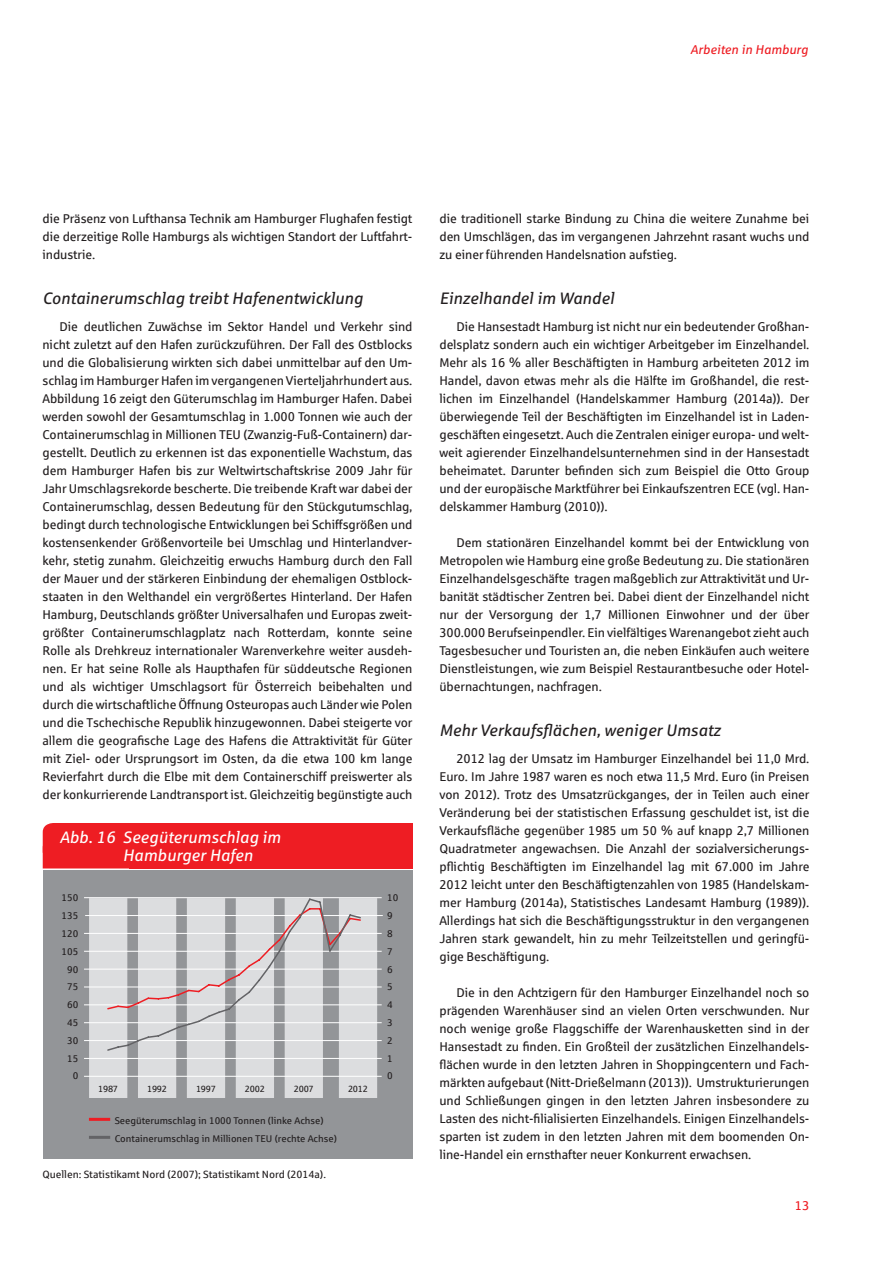
<style>
.page{position:relative;width:893px;height:1263px;background:#fff}
.page>*{position:absolute;margin:0;border:0;box-sizing:border-box;transform-origin:0 0}
.t1{font:italic 16.5px "Sparkasse Rg";color:#231f20}
.t2{font:italic 16.5px/18px "Sparkasse Rg";color:#fff}
.t3{font:12.75px/18px "Sparkasse Rg";letter-spacing:-.01em;color:#231f20;text-align:justify}
.t4{font:italic 12.75px "Sparkasse Rg";color:#ee1d23}
.t5{font:12.75px "Sparkasse Rg";color:#ee1d23}
.t6{font:10.5px "Sparkasse Rg";letter-spacing:-.005em;color:#231f20}
.t7{font:9.75px/17.9px "Sparkasse Rg";color:#231f20}
.t8{font:9px "Sparkasse Rg";letter-spacing:-.03em;color:#231f20}
</style>
<div class="page">
<div style="left:43px;top:871px;width:370px;height:288px;background:#939598"></div>
<hr style="left:84px;top:1076px;width:298px;height:1px;background:#fff">
<hr style="left:84px;top:1058px;width:298px;height:1px;background:#fff">
<hr style="left:84px;top:1040px;width:298px;height:1px;background:#fff">
<hr style="left:84px;top:1004px;width:298px;height:1px;background:#fff">
<hr style="left:84px;top:1022px;width:298px;height:1px;background:#fff">
<hr style="left:84px;top:969px;width:298px;height:1px;background:#fff">
<hr style="left:84px;top:986px;width:298px;height:1px;background:#fff">
<hr style="left:84px;top:933px;width:298px;height:1px;background:#fff">
<hr style="left:84px;top:951px;width:298px;height:1px;background:#fff">
<hr style="left:84px;top:897px;width:298px;height:1px;background:#fff">
<hr style="left:89px;top:1118px;width:21px;height:3px;background:#ee1d23">
<hr style="left:89px;top:1136px;width:21px;height:3px;background:#636366">
<hr style="left:85px;top:915px;width:298px;height:1px;background:#fff">
<div style="left:43px;top:823px;width:86px;height:45px;background:#ee1d23"></div>
<div style="left:129px;top:823px;width:284px;height:45px;background:#ee1d23"></div>
<svg style="left:89px;top:898px;width:288px;height:200px"></svg>
<p class="t4" style="left:691px;top:41px;width:119px">Arbeiten in Hamburg</p>
<p class="t3" style="left:43px;top:210px;width:371px">die Präsenz von Lufthansa Technik am Hamburger Flughafen festigt die derzeitige Rolle Hamburgs als wichtigen Standort der Luftfahrt&shy;industrie.</p>
<p class="t1" style="left:43px;top:288px;width:322px">Containerumschlag treibt Hafenentwicklung</p>
<p class="t3" style="left:42px;top:318px;width:372px;text-indent:17px">Die deutlichen Zuwächse im Sektor Handel und Verkehr sind nicht zuletzt auf den Hafen zurückzuführen. Der Fall des Ostblocks und die Globalisierung wirkten sich dabei unmittelbar auf den Um&shy;schlag im Hamburger Hafen im vergangenen Vierteljahrhundert aus.<br>Abbildung 16 zeigt den Güterumschlag im Hamburger Hafen. Dabei werden sowohl der Gesamtumschlag in 1.000 Tonnen wie auch der Containerumschlag in Millionen TEU (Zwanzig-Fuß-Containern) dar&shy;gestellt. Deutlich zu erkennen ist das exponentielle Wachstum, das dem Hamburger Hafen bis zur Weltwirtschaftskrise 2009 Jahr für Jahr Umschlagsrekorde bescherte. Die treibende Kraft war dabei der Containerumschlag, dessen Bedeutung für den Stückgutumschlag, bedingt durch technologische Entwicklungen bei Schiffsgrößen und kostensenkender Größenvorteile bei Umschlag und Hinterlandver&shy;kehr, stetig zunahm. Gleichzeitig erwuchs Hamburg durch den Fall der Mauer und der stärkeren Einbindung der ehemaligen Ostblock&shy;staaten in den Welthandel ein vergrößertes Hinterland. Der Hafen Hamburg, Deutschlands größter Universalhafen und Europas zweit&shy;größter Containerumschlagplatz nach Rotterdam, konnte seine Rolle als Drehkreuz internationaler Warenverkehre weiter ausdeh&shy;nen. Er hat seine Rolle als Haupthafen für süddeutsche Regionen und als wichtiger Umschlagsort für Österreich beibehalten und durch die wirtschaftliche Öffnung Osteuropas auch Länder wie Polen und die Tschechische Republik hinzugewonnen. Dabei steigerte vor allem die geografische Lage des Hafens die Attraktivität für Güter mit Ziel- oder Ursprungsort im Osten, da die etwa 100 km lange Revierfahrt durch die Elbe mit dem Containerschiff preiswerter als der konkurrierende Landtransport ist. Gleichzeitig begünstigte auch</p>
<p class="t2" style="left:123px;top:828px;width:159px;text-indent:-63px">Abb. 16 Seegüterumschlag im<br>Hamburger Hafen</p>
<p class="t7" style="left:62px;top:889px;width:18px">150</p>
<p class="t7" style="left:387px;top:889px;width:13px">10</p>
<p class="t7" style="left:62px;top:906px;width:18px">135</p>
<p class="t7" style="left:62px;top:924px;width:18px">120</p>
<p class="t7" style="left:387px;top:906px;width:7px">9<br>8</p>
<p class="t7" style="left:62px;top:942px;width:18px">105</p>
<p class="t7" style="left:387px;top:942px;width:7px">7</p>
<p class="t7" style="left:67px;top:960px;width:13px">90</p>
<p class="t7" style="left:387px;top:960px;width:7px">6</p>
<p class="t7" style="left:67px;top:978px;width:13px">75</p>
<p class="t7" style="left:387px;top:978px;width:7px">5</p>
<p class="t7" style="left:67px;top:996px;width:13px">60</p>
<p class="t7" style="left:387px;top:996px;width:7px">4</p>
<p class="t7" style="left:67px;top:1013px;width:13px">45</p>
<p class="t7" style="left:387px;top:1013px;width:7px">3</p>
<p class="t7" style="left:67px;top:1031px;width:13px">30</p>
<p class="t7" style="left:387px;top:1031px;width:7px">2</p>
<p class="t7" style="left:67px;top:1049px;width:13px">15</p>
<p class="t7" style="left:387px;top:1049px;width:7px">1</p>
<p class="t7" style="left:73px;top:1067px;width:7px">0</p>
<p class="t7" style="left:387px;top:1067px;width:7px">0</p>
<p class="t8" style="left:98px;top:1083px;width:21px">1987</p>
<p class="t8" style="left:147px;top:1083px;width:21px">1992</p>
<p class="t8" style="left:196px;top:1083px;width:21px">1997</p>
<p class="t8" style="left:245px;top:1083px;width:21px">2002</p>
<p class="t8" style="left:294px;top:1083px;width:21px">2007</p>
<p class="t8" style="left:348px;top:1083px;width:21px">2012</p>
<p class="t7" style="left:115px;top:1111px;width:224px">Seegüterumschlag in 1000 Tonnen (linke Achse)<br>Containerumschlag in Millionen TEU (rechte Achse)</p>
<p class="t6" style="left:43px;top:1167px;width:285px">Quellen: Statistikamt Nord (2007); Statistikamt Nord (2014a).</p>
<p class="t3" style="left:439px;top:210px;width:371px">die traditionell starke Bindung zu China die weitere Zunahme bei den Umschlägen, das im vergangenen Jahrzehnt rasant wuchs und zu einer führenden Handelsnation aufstieg.</p>
<p class="t1" style="left:439px;top:288px;width:176px">Einzelhandel im Wandel</p>
<p class="t3" style="left:439px;top:318px;width:372px;text-indent:17px">Die Hansestadt Hamburg ist nicht nur ein bedeutender Großhan&shy;delsplatz sondern auch ein wichtiger Arbeitgeber im Einzelhandel.<br>Mehr als 16 % aller Beschäftigten in Hamburg arbeiteten 2012 im Handel, davon etwas mehr als die Hälfte im Großhandel, die rest&shy;lichen im Einzelhandel (Handelskammer Hamburg (2014a)). Der überwiegende Teil der Beschäftigten im Einzelhandel ist in Laden&shy;geschäften eingesetzt. Auch die Zentralen einiger europa- und welt&shy;weit agierender Einzelhandelsunternehmen sind in der Hansestadt beheimatet. Darunter befinden sich zum Beispiel die Otto Group und der europäische Marktführer bei Einkaufszentren ECE (vgl. Han&shy;delskammer Hamburg (2010)).</p>
<p class="t3" style="left:439px;top:534px;width:372px;text-indent:17px">Dem stationären Einzelhandel kommt bei der Entwicklung von Metropolen wie Hamburg eine große Bedeutung zu. Die stationären Einzelhandelsgeschäfte tragen maßgeblich zur Attraktivität und Ur&shy;banität städtischer Zentren bei. Dabei dient der Einzelhandel nicht nur der Versorgung der 1,7 Millionen Einwohner und der über 300.000 Berufseinpendler. Ein vielfältiges Warenangebot zieht auch Tagesbesucher und Touristen an, die neben Einkäufen auch weitere Dienstleistungen, wie zum Beispiel Restaurantbesuche oder Hotel&shy;übernachtungen, nachfragen.</p>
<p class="t1" style="left:439px;top:720px;width:283px">Mehr Verkaufsflächen, weniger Umsatz</p>
<p class="t3" style="left:439px;top:750px;width:372px;text-indent:17px">2012 lag der Umsatz im Hamburger Einzelhandel bei 11,0 Mrd.<br>Euro. Im Jahre 1987 waren es noch etwa 11,5 Mrd. Euro (in Preisen von 2012). Trotz des Umsatzrückganges, der in Teilen auch einer Veränderung bei der statistischen Erfassung geschuldet ist, ist die Verkaufsfläche gegenüber 1985 um 50 % auf knapp 2,7 Millionen Quadratmeter angewachsen. Die Anzahl der sozialversicherungs&shy;pflichtig Beschäftigten im Einzelhandel lag mit 67.000 im Jahre 2012 leicht unter den Beschäftigtenzahlen von 1985 (Handelskam&shy;mer Hamburg (2014a), Statistisches Landesamt Hamburg (1989)).<br>Allerdings hat sich die Beschäftigungsstruktur in den vergangenen Jahren stark gewandelt, hin zu mehr Teilzeitstellen und geringfü&shy;gige Beschäftigung.</p>
<p class="t3" style="left:439px;top:984px;width:372px;text-indent:17px">Die in den Achtzigern für den Hamburger Einzelhandel noch so prägenden Warenhäuser sind an vielen Orten verschwunden. Nur noch wenige große Flaggschiffe der Warenhausketten sind in der Hansestadt zu finden. Ein Großteil der zusätzlichen Einzelhandels&shy;flächen wurde in den letzten Jahren in Shoppingcentern und Fach&shy;märkten aufgebaut (Nitt-Drießelmann (2013)). Umstrukturierungen und Schließungen gingen in den letzten Jahren insbesondere zu Lasten des nicht-filialisierten Einzelhandels. Einigen Einzelhandels&shy;sparten ist zudem in den letzten Jahren mit dem boomenden On&shy;line-Handel ein ernsthafter neuer Konkurrent erwachsen.</p>
<p class="t5" style="left:795px;top:1197px;width:16px">13</p>
</div>
